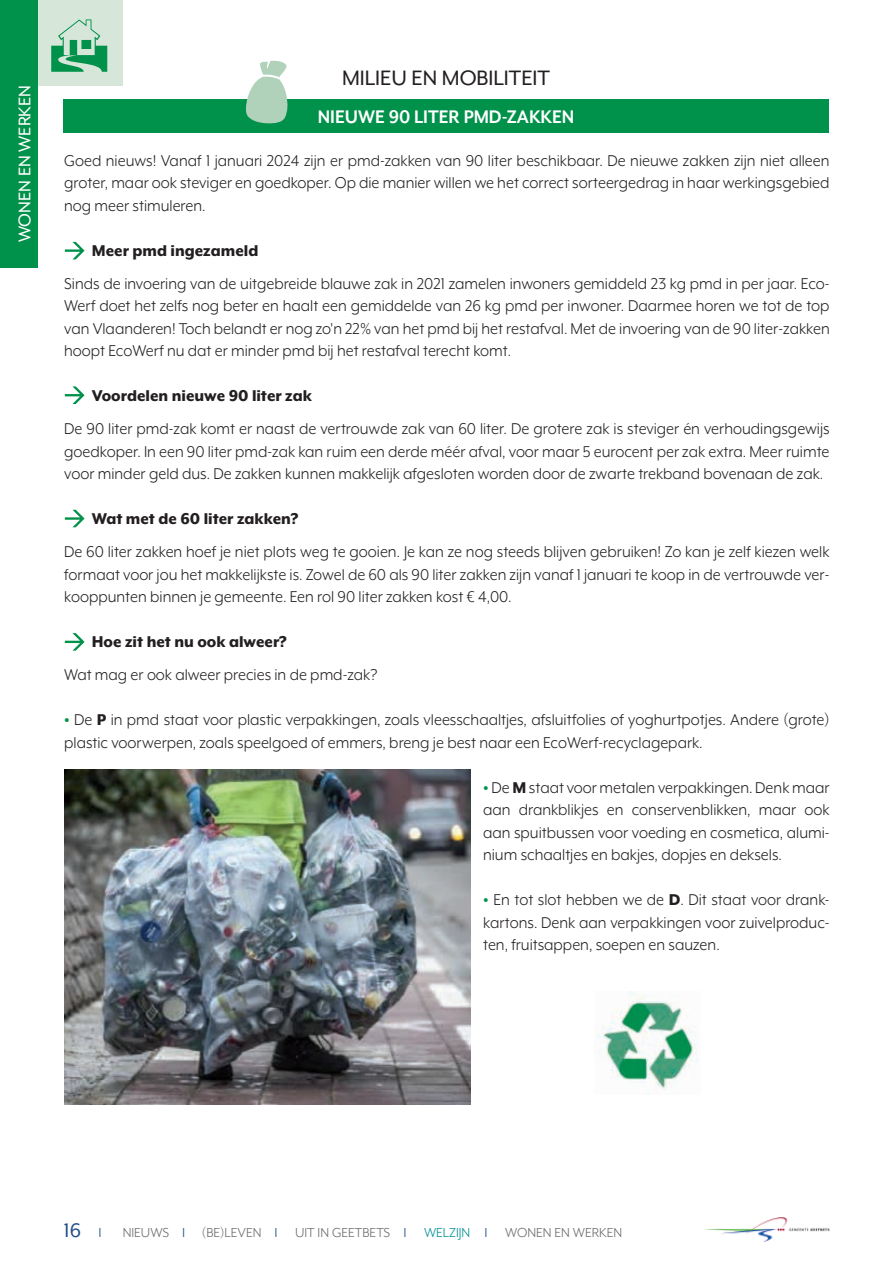
<style>
.page{position:relative;width:893px;height:1263px;background:#fff}
.page>*{position:absolute;margin:0;border:0;box-sizing:border-box;transform-origin:0 0}
.t1{font:24px "Mr Eaves XL Mod OT";color:#231f20}
.t2{font:22.5px "Mr Eaves XL Mod OT";color:#214d88}
.t3{font:700 21px "Mr Eaves XL Mod OT";color:#fff;scale:.94 1}
.t4{font:19.5px "Mr Eaves XL Mod OT";color:#fff}
.t5{font:18px/22.5px "Mr Eaves XL Mod OT";color:#231f20;text-align:justify;scale:.96 1}
.t6{font:800 18px "Mr Eaves XL Mod OT";color:#231f20;scale:.96 1}
.t7{font:15px "Mr Eaves XL Mod OT";color:#6c6d70}
.s1{font-weight:800;color:#00914a}
.s2{font-weight:800}
.s3{color:#214d88}
.s4{color:#009196}
</style>
<div class="page">
<img style="left:704px;top:1217px;width:126px;height:25px">
<div style="left:63px;top:99px;width:766px;height:34px;background:#00914a"></div>
<div style="left:31px;top:0;width:91px;height:85px;background:#d6e6d9"></div>
<div style="left:0;top:0;width:38px;height:268px;background:#00914a"></div>
<svg style="left:51px;top:19px;width:56px;height:53px"></svg>
<svg style="left:65px;top:242px;width:20px;height:17px"></svg>
<svg style="left:65px;top:386px;width:20px;height:18px"></svg>
<svg style="left:65px;top:510px;width:20px;height:17px"></svg>
<svg style="left:65px;top:633px;width:20px;height:18px"></svg>
<img style="left:65px;top:769px;width:405px;height:335px">
<svg style="left:246px;top:61px;width:42px;height:63px"></svg>
<img style="left:594px;top:992px;width:104px;height:98px">
<p class="t4" style="left:14px;top:242px;width:159px;rotate:-90deg">WONEN EN WERKEN</p>
<h1 class="t1" style="left:342px;top:65px;width:210px">MILIEU EN MOBILITEIT</h1>
<p class="t3" style="left:318px;top:105px;width:275px">NIEUWE 90 LITER PMD-ZAKKEN</p>
<p class="t5" style="left:64px;top:149px;width:799px">Goed nieuws! Vanaf 1 januari 2024 zijn er pmd-zakken van 90 liter beschikbaar. De nieuwe zakken zijn niet alleen groter, maar ook steviger en goedkoper. Op die manier willen we het correct sorteergedrag in haar werkingsgebied nog meer stimuleren.</p>
<p class="t6" style="left:92px;top:240px;width:175px">Meer pmd ingezameld</p>
<p class="t5" style="left:64px;top:272px;width:799px">Sinds de invoering van de uitgebreide blauwe zak in 2021 zamelen inwoners gemiddeld 23 kg pmd in per jaar. Eco-Werf doet het zelfs nog beter en haalt een gemiddelde van 26 kg pmd per inwoner. Daarmee horen we tot de top van Vlaanderen! Toch belandt er nog zo'n 22% van het pmd bij het restafval. Met de invoering van de 90 liter-zakken hoopt EcoWerf nu dat er minder pmd bij het restafval terecht komt.</p>
<p class="t6" style="left:92px;top:385px;width:231px">Voordelen nieuwe 90 liter zak</p>
<p class="t5" style="left:64px;top:417px;width:799px">De 90 liter pmd-zak komt er naast de vertrouwde zak van 60 liter. De grotere zak is steviger én verhoudingsgewijs goedkoper. In een 90 liter pmd-zak kan ruim een derde méér afval, voor maar 5 eurocent per zak extra. Meer ruimte voor minder geld dus. De zakken kunnen makkelijk afgesloten worden door de zwarte trekband bovenaan de zak.</p>
<p class="t6" style="left:92px;top:508px;width:217px">Wat met de 60 liter zakken?</p>
<p class="t5" style="left:64px;top:540px;width:799px">De 60 liter zakken hoef je niet plots weg te gooien. Je kan ze nog steeds blijven gebruiken! Zo kan je zelf kiezen welk formaat voor jou het makkelijkste is. Zowel de 60 als 90 liter zakken zijn vanaf 1 januari te koop in de vertrouwde ver&shy;kooppunten binnen je gemeente. Een rol 90 liter zakken kost € 4,00.</p>
<p class="t6" style="left:92px;top:631px;width:205px">Hoe zit het nu ook alweer?</p>
<p class="t5" style="left:64px;top:663px;width:328px">Wat mag er ook alweer precies in de pmd-zak?</p>
<p class="t5" style="left:64px;top:708px;width:799px"><span class="s1">•</span> De <span class="s2">P</span> in pmd staat voor plastic verpakkingen, zoals vleesschaaltjes, afsluitfolies of yoghurtpotjes. Andere (grote) plastic voorwerpen, zoals speelgoed of emmers, breng je best naar een EcoWerf-recyclagepark.</p>
<p class="t5" style="left:483px;top:776px;width:362px"><span class="s1">•</span> De <span class="s2">M</span> staat voor metalen verpakkingen. Denk maar aan drankblikjes en conservenblikken, maar ook aan spuitbussen voor voeding en cosmetica, alumi&shy;nium schaaltjes en bakjes, dopjes en deksels.</p>
<p class="t5" style="left:483px;top:888px;width:362px"><span class="s1">•</span> En tot slot hebben we de <span class="s2">D</span>. Dit staat voor drank&shy;kartons. Denk aan verpakkingen voor zuivelproduc&shy;ten, fruitsappen, soepen en sauzen.</p>
<p class="t2" style="left:64px;top:1217px;width:19px">16</p>
<p class="t7" style="left:123px;top:1224px;width:501px">NIEUWS <span class="s3">❘</span> (BE)LEVEN <span class="s3">❘</span> UIT IN GEETBETS <span class="s3">❘</span> <span class="s4">WELZIJN</span> <span class="s3">❘</span> WONEN EN WERKEN</p>
</div>
